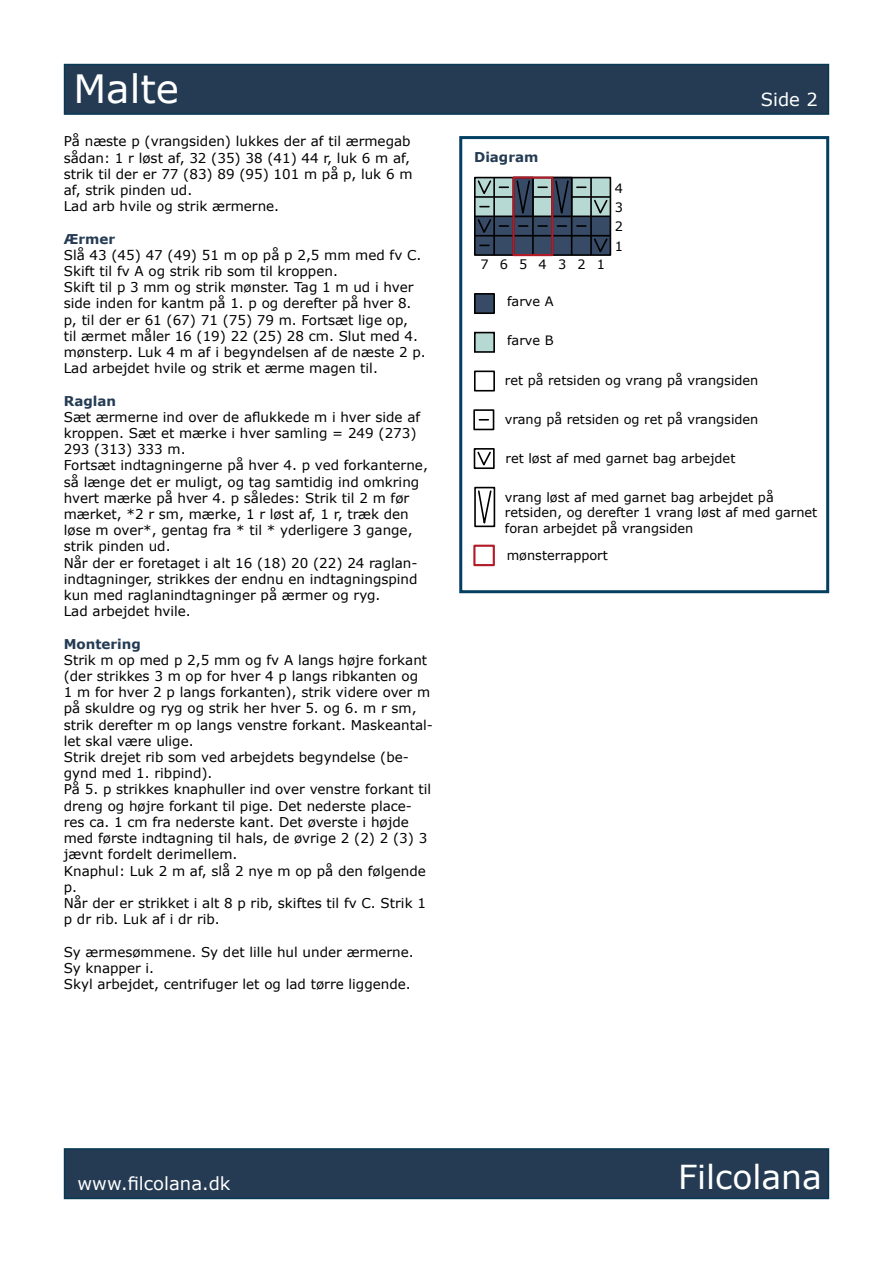
<style>
.page{position:relative;width:893px;height:1263px;background:#fff}
.page>*{position:absolute;margin:0;border:0;box-sizing:border-box;transform-origin:0 0}
.t1{font:39px "Verdana";color:#fff}
.t2{font:33px "Verdana";color:#fff}
.t3{font:18px "Verdana";color:#fff}
.t4{font:13.5px/16.2px "Verdana";color:#000}
.t5{font:700 13.5px "Verdana";color:#243b53}
.t6{font:12.9px/19.4px "Verdana";color:#000;text-align:justify}
</style>
<div class="page">
<div style="left:64px;top:64px;width:765px;height:51px;background:#243b53;border:2px solid #083954"></div>
<div style="left:64px;top:1148px;width:765px;height:51px;background:#243b53;border:2px solid #083954"></div>
<div style="left:459px;top:136px;width:370px;height:457px;border:3px solid #023f61"></div>
<div style="left:475px;top:178px;width:135px;height:38px;background:#b7d9d4"></div>
<div style="left:475px;top:216px;width:135px;height:39px;background:#374b67"></div>
<div style="left:474px;top:177px;width:137px;height:79px;border:2px solid #000"></div>
<hr style="left:475px;top:235px;width:135px;height:1px;background:#000">
<hr style="left:475px;top:216px;width:135px;height:1px;background:#000">
<hr style="left:475px;top:196px;width:135px;height:2px;background:#000">
<hr style="left:590px;top:178px;width:2px;height:77px;background:#000">
<hr style="left:571px;top:178px;width:1px;height:77px;background:#000">
<hr style="left:532px;top:178px;width:2px;height:77px;background:#000">
<hr style="left:493px;top:178px;width:2px;height:77px;background:#000">
<div style="left:474px;top:370px;width:21px;height:21px;border:2px solid #000"></div>
<div style="left:474px;top:487px;width:21px;height:40px;border:2px solid #000"></div>
<svg style="left:477px;top:489px;width:16px;height:39px"></svg>
<div style="left:473px;top:409px;width:21px;height:21px;border:2px solid #000"></div>
<svg style="left:479px;top:419px;width:9px;height:2px"></svg>
<div style="left:513px;top:177px;width:21px;height:40px;border:2px solid #000"></div>
<svg style="left:577px;top:225px;width:9px;height:2px"></svg>
<svg style="left:515px;top:179px;width:16px;height:48px"></svg>
<svg style="left:577px;top:186px;width:9px;height:2px"></svg>
<svg style="left:538px;top:225px;width:9px;height:2px"></svg>
<div style="left:474px;top:448px;width:21px;height:21px;border:2px solid #000"></div>
<svg style="left:476px;top:450px;width:16px;height:18px"></svg>
<svg style="left:593px;top:198px;width:16px;height:18px"></svg>
<svg style="left:476px;top:179px;width:17px;height:18px"></svg>
<svg style="left:499px;top:225px;width:9px;height:2px"></svg>
<div style="left:551px;top:177px;width:21px;height:40px;border:2px solid #000"></div>
<svg style="left:554px;top:179px;width:16px;height:48px"></svg>
<svg style="left:538px;top:186px;width:9px;height:2px"></svg>
<svg style="left:499px;top:186px;width:9px;height:2px"></svg>
<svg style="left:593px;top:237px;width:16px;height:18px"></svg>
<svg style="left:476px;top:218px;width:17px;height:17px"></svg>
<div style="left:512px;top:176px;width:41px;height:80px;border:2px solid #b21c28"></div>
<div style="left:473px;top:545px;width:22px;height:21px;border:2px solid #b21c28"></div>
<div style="left:475px;top:294px;width:19px;height:19px;background:#374b67"></div>
<div style="left:474px;top:293px;width:21px;height:21px;border:2px solid #000"></div>
<div style="left:475px;top:333px;width:19px;height:19px;background:#b7d9d4"></div>
<div style="left:474px;top:332px;width:21px;height:21px;border:2px solid #000"></div>
<h1 class="t1" style="left:73px;top:64px;width:107px">Malte</h1>
<p class="t4" style="left:64px;top:134px;width:350px">På næste p (vrangsiden) lukkes der af til ærmegab sådan: 1 r løst af, 32 (35) 38 (41) 44 r, luk 6 m af, strik til der er 77 (83) 89 (95) 101 m på p, luk 6 m af, strik pinden ud.<br>Lad arb hvile og strik ærmerne.</p>
<p class="t5" style="left:64px;top:230px;width:53px">Ærmer</p>
<p class="t4" style="left:64px;top:247px;width:363px">Slå 43 (45) 47 (49) 51 m op på p 2,5 mm med fv C.<br>Skift til fv A og strik rib som til kroppen.<br>Skift til p 3 mm og strik mønster. Tag 1 m ud i hver side inden for kantm på 1. p og derefter på hver 8. p, til der er 61 (67) 71 (75) 79 m. Fortsæt lige op,<br>til ærmet måler 16 (19) 22 (25) 28 cm. Slut med 4. mønsterp. Luk 4 m af i begyndelsen af de næste 2 p.<br>Lad arbejdet hvile og strik et ærme magen til.</p>
<p class="t5" style="left:64px;top:392px;width:54px">Raglan</p>
<p class="t4" style="left:64px;top:409px;width:366px">Sæt ærmerne ind over de aflukkede m i hver side af kroppen. Sæt et mærke i hver samling = 249 (273)<br>293 (313) 333 m.<br>Fortsæt indtagningerne på hver 4. p ved forkanterne, så længe det er muligt, og tag samtidig ind omkring hvert mærke på hver 4. p således: Strik til 2 m før mærket, *2 r sm, mærke, 1 r løst af, 1 r, træk den løse m over*, gentag fra * til * yderligere 3 gange, strik pinden ud.<br>Når der er foretaget i alt 16 (18) 20 (22) 24 raglan&shy;indtagninger, strikkes der endnu en indtagningspind kun med raglanindtagninger på ærmer og ryg.<br>Lad arbejdet hvile.</p>
<p class="t5" style="left:64px;top:635px;width:79px">Montering</p>
<p class="t4" style="left:64px;top:652px;width:371px">Strik m op med p 2,5 mm og fv A langs højre forkant (der strikkes 3 m op for hver 4 p langs ribkanten og<br>1 m for hver 2 p langs forkanten), strik videre over m på skuldre og ryg og strik her hver 5. og 6. m r sm, strik derefter m op langs venstre forkant. Maskeantal&shy;let skal være ulige.<br>Strik drejet rib som ved arbejdets begyndelse (be&shy;gynd med 1. ribpind).<br>På 5. p strikkes knaphuller ind over venstre forkant til dreng og højre forkant til pige. Det nederste place&shy;res ca. 1 cm fra nederste kant. Det øverste i højde med første indtagning til hals, de øvrige 2 (2) 2 (3) 3 jævnt fordelt derimellem.<br>Knaphul: Luk 2 m af, slå 2 nye m op på den følgende p.<br>Når der er strikket i alt 8 p rib, skiftes til fv C. Strik 1 p dr rib. Luk af i dr rib.</p>
<p class="t4" style="left:64px;top:944px;width:351px">Sy ærmesømmene. Sy det lille hul under ærmerne.<br>Sy knapper i.<br>Skyl arbejdet, centrifuger let og lad tørre liggende.</p>
<p class="t5" style="left:474px;top:149px;width:66px">Diagram</p>
<p class="t6" style="left:480px;top:255px;width:126px">7 6 54321</p>
<p class="t6" style="left:507px;top:292px;width:48px">farve A</p>
<p class="t6" style="left:507px;top:330px;width:48px">farve B</p>
<p class="t6" style="left:615px;top:178px;width:10px">4<br>3<br>2<br>1</p>
<h3 class="t3" style="left:761px;top:88px;width:58px">Side 2</h3>
<p class="t6" style="left:505px;top:371px;width:255px">ret på retsiden og vrang på vrangsiden</p>
<p class="t6" style="left:505px;top:410px;width:255px">vrang på retsiden og ret på vrangsiden</p>
<p class="t6" style="left:506px;top:449px;width:231px">ret løst af med garnet bag arbejdet</p>
<p class="t6" style="left:505px;top:489px;width:314px;line-height:15.5px;text-align:left">vrang løst af med garnet bag arbejdet på retsiden, og derefter 1 vrang løst af med garnet foran arbejdet på vrangsiden</p>
<p class="t6" style="left:507px;top:546px;width:103px">mønsterrapport</p>
<h3 class="t3" style="left:78px;top:1172px;width:154px">www.filcolana.dk</h3>
<h2 class="t2" style="left:678px;top:1156px;width:145px">Filcolana</h2>
</div>
